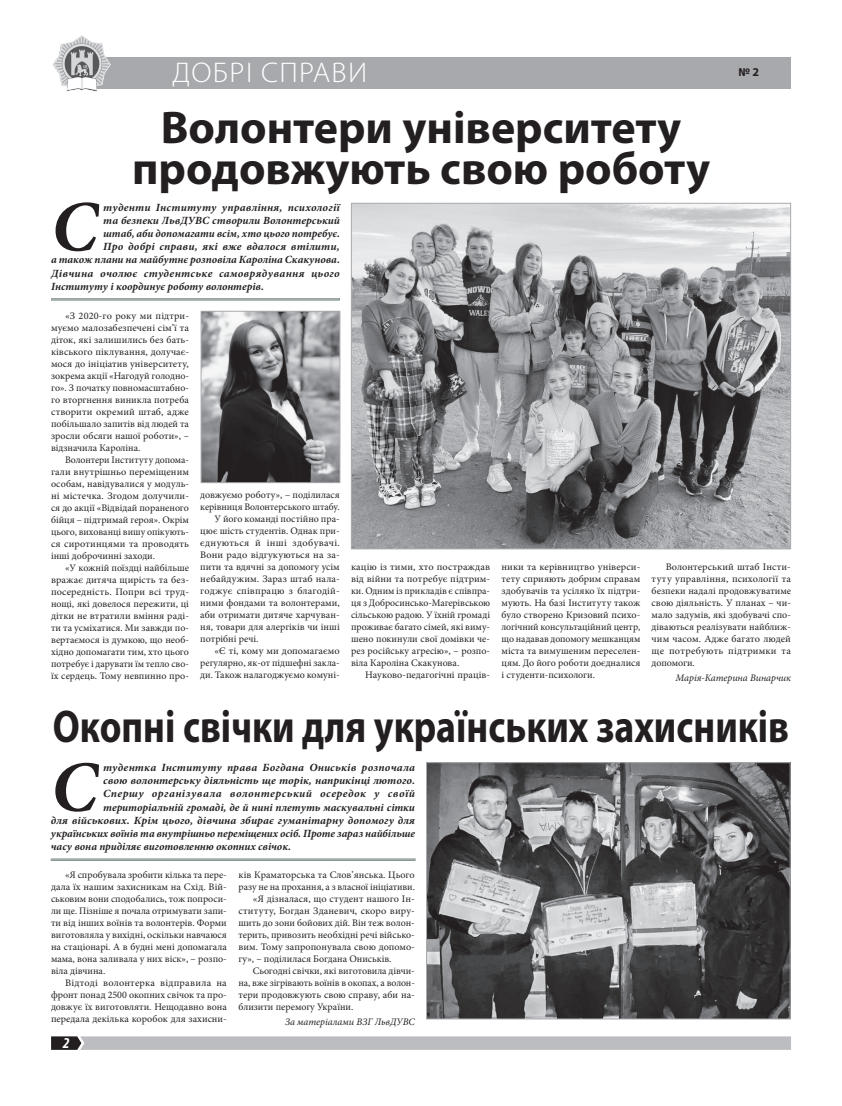
<style>
.page{position:relative;width:842px;height:1106px;background:#fff}
.page>*{position:absolute;margin:0;border:0;box-sizing:border-box;transform-origin:0 0}
.t1{font:italic 700 72px "Minion Pro";color:#231f20}
.t2{font:700 46px/41px "Myriad Pro";color:#231f20;text-align:center}
.t3{font:700 46px "Myriad Pro";color:#231f20;scale:.82 1}
.t4{font:300 28.5px "Myriad Pro";letter-spacing:.045em;color:#fff;scale:1.05 1}
.t5{font:italic 700 condensed 15.2px "Myriad Pro";color:#fff;scale:1.05 1}
.t6{font:700 12px "Myriad Pro";color:#231f20}
.t7{font:italic 700 11px "Minion Pro";letter-spacing:.005em;color:#231f20}
.t8{font:italic 700 11px "Minion Pro";letter-spacing:.045em;color:#231f20}
.t9{font:italic 700 11px "Minion Pro";letter-spacing:.03em;color:#231f20}
.t10{font:10px/12px "Minion Pro";color:#231f20;text-align:justify}
.t11{font:italic 10px "Minion Pro";color:#231f20}
.t12{font:10px "Minion Pro";letter-spacing:.03em;color:#231f20}
</style>
<div class="page">
<svg style="left:51px;top:1036px;width:740px;height:13px;background:#b8b9bc"></svg>
<div style="left:90px;top:57px;width:701px;height:31px;background:#a8a9ad"></div>
<img style="left:52px;top:35px;width:60px;height:56px">
<hr style="left:51px;top:298px;width:289px;height:2px;background:#1e6936">
<img style="left:203px;top:313px;width:135px;height:168px">
<div style="left:201px;top:311px;width:139px;height:172px;border:1px solid #aaabaf"></div>
<img style="left:353px;top:205px;width:436px;height:342px">
<div style="left:351px;top:203px;width:440px;height:346px;border:1px solid #aaabaf"></div>
<img style="left:428px;top:764px;width:360px;height:253px">
<div style="left:426px;top:762px;width:364px;height:257px;border:1px solid #aaabaf"></div>
<hr style="left:51px;top:858px;width:365px;height:2px;background:#a8a9ad">
<hr style="left:51px;top:298px;width:288px;height:2px;background:#a8a9ad">
<h3 class="t4" style="left:173px;top:62px;width:187px">ДОБРІ СПРАВИ</h3>
<p class="t6" style="left:738px;top:65px;width:22px">№ 2</p>
<h2 class="t2" style="left:132px;top:106px;width:579px">Волонтери університету продовжують свою роботу</h2>
<h1 class="t1" style="left:51px;top:183px;width:48px">С</h1>
<p class="t7" style="left:103px;top:200px;width:238px">туденти Інституту управління, психології</p>
<p class="t7" style="left:103px;top:214px;width:238px">та безпеки ЛьвДУВС створили Волонтерський</p>
<p class="t7" style="left:103px;top:227px;width:238px">штаб, аби допомагати всім, хто цього потребує.</p>
<p class="t7" style="left:103px;top:240px;width:238px">Про добрі справи, які вже вдалося втілити,</p>
<p class="t7" style="left:51px;top:253px;width:290px">а також плани на майбутнє розповіла Кароліна Скакунова.</p>
<p class="t9" style="left:51px;top:266px;width:290px">Дівчина очолює студентське самоврядування цього</p>
<p class="t7" style="left:51px;top:280px;width:214px">Інституту і координує роботу волонтерів.</p>
<p class="t10" style="left:51px;top:309px;width:139px;text-indent:14px">«З 2020-го року ми підтри&shy;муємо малозабезпечені сім’ї та діток, які залишились без бать&shy;ківського піклування, долучає&shy;мося до ініціатив університету, зокрема акції «Нагодуй голодно&shy;го». З початку повномасштабно&shy;го вторгнення виникла потреба створити окремий штаб, адже побільшало запитів від людей та зросли обсяги нашої роботи», – відзначила Кароліна.</p>
<p class="t10" style="left:51px;top:453px;width:139px;text-indent:14px">Волонтери Інституту допома&shy;гали внутрішньо переміщеним особам, навідувалися у модуль&shy;ні містечка. Згодом долучили&shy;ся до акції «Відвідай пораненого бійця – підтримай героя». Окрім цього, вихованці вишу опікують&shy;ся сиротинцями та проводять інші доброчинні заходи.</p>
<p class="t10" style="left:51px;top:561px;width:139px;text-indent:14px">«У кожній поїздці найбільше вражає дитяча щирість та без&shy;посередність. Попри всі труд&shy;нощі, які довелося пережити, ці діт ки не втратили вміння раді&shy;ти та усміхатися. Ми завжди по&shy;вертаємося із думкою, що необ&shy;хідно допомагати тим, хто цього потребує і дарувати їм тепло сво&shy;їх сердець. Тому невпинно про-</p>
<p class="t10" style="left:200px;top:488px;width:141px">довжуємо роботу», – поділилася</p>
<p class="t10" style="left:200px;top:500px;width:141px">керівниця Волонтерського штабу.</p>
<p class="t10" style="left:214px;top:512px;width:127px">У його команді постійно пра-</p>
<p class="t10" style="left:200px;top:524px;width:141px">цює шість студентів. Однак при-</p>
<p class="t12" style="left:200px;top:536px;width:141px">єднуються й інші здобувачі.</p>
<p class="t10" style="left:200px;top:548px;width:141px">Вони радо відгукуються на за-</p>
<p class="t10" style="left:200px;top:560px;width:141px">пити та вдячні за допомогу усім</p>
<p class="t10" style="left:200px;top:572px;width:141px">небайдужим. Зараз штаб нала-</p>
<p class="t10" style="left:200px;top:584px;width:141px">годжує спів працю з благодій-</p>
<p class="t10" style="left:200px;top:596px;width:141px">ними фондами та волонтерами,</p>
<p class="t10" style="left:200px;top:608px;width:141px">аби отримати дитяче харчуван-</p>
<p class="t10" style="left:200px;top:620px;width:141px">ня, товари для алергіків чи інші</p>
<p class="t10" style="left:200px;top:632px;width:60px">потрібні речі.</p>
<p class="t10" style="left:214px;top:644px;width:127px">«Є ті, кому ми допомагаємо</p>
<p class="t10" style="left:200px;top:656px;width:141px">регулярно, як-от підшефні закла-</p>
<p class="t10" style="left:200px;top:668px;width:141px">ди. Також налагоджуємо комуні-</p>
<p class="t10" style="left:351px;top:560px;width:141px">кацію із тими, хто пос траждав від війни та потребує підтрим&shy;ки. Одним із прикладів є співпра&shy;ця з Добросинсько-Магерівською сільською радою. У їхній громаді проживає багато сімей, які виму&shy;шено покинули свої домівки че&shy;рез російську агресію», – розпо&shy;віла Кароліна Скакунова.</p>
<p class="t10" style="left:365px;top:668px;width:126px">Науково-педагогічні праців-</p>
<p class="t10" style="left:501px;top:560px;width:140px">ники та керівництво універси&shy;тету сприяють добрим справам здобувачів та усіляко їх підтри&shy;мують. На базі Інституту також було створено Кризовий психо&shy;логічний консультаційний центр, що надавав допомогу мешканцям міста та вимушеним переселен&shy;цям. До його роботи доєдналися і студенти-психологи.</p>
<p class="t10" style="left:652px;top:560px;width:141px;text-indent:14px">Волонтерський штаб Інсти&shy;туту управління, психології та безпеки надалі продовжуватиме свою діяльність. У планах – чи&shy;мало задумів, які здобувачі спо&shy;діваються реалізувати найближ&shy;чим часом. Адже багато людей ще потребують підтримки та до помоги.</p>
<p class="t11" style="left:675px;top:671px;width:117px">Марія-Катерина Винарчик</p>
<h2 class="t3" style="left:53px;top:699px;width:899px">Окопні свічки для українських захисників</h2>
<h1 class="t1" style="left:51px;top:743px;width:48px">С</h1>
<p class="t7" style="left:103px;top:760px;width:313px">тудентка Інституту права Богдана Ониськів розпочала</p>
<p class="t7" style="left:103px;top:774px;width:313px">свою волонтерську діяльність ще торік, наприкінці лютого.</p>
<p class="t8" style="left:103px;top:787px;width:313px">Спершу організувала волонтерський осередок у своїй</p>
<p class="t7" style="left:103px;top:800px;width:313px">територіальній громаді, де й нині плетуть маскувальні сітки</p>
<p class="t7" style="left:51px;top:813px;width:366px">для військових. Крім цього, дівчина збирає гуманітарну допомогу для</p>
<p class="t7" style="left:51px;top:826px;width:366px">українських воїнів та внутрішньо переміщених осіб. Проте зараз найбільше</p>
<p class="t7" style="left:51px;top:840px;width:242px">часу вона приділяє виготовленню окопних свічок.</p>
<p class="t10" style="left:51px;top:868px;width:177px;text-indent:14px">«Я спробувала зробити кілька та пере&shy;дала їх нашим захисникам на Схід. Вій&shy;ськовим вони сподобались, тож попроси&shy;ли ще. Пізніше я почала отримувати запи&shy;ти від інших воїнів та волонтерів. Форми виготовляла у вихідні, оскільки навчаюся на стаціонарі. А в будні мені допомагала мама, вона заливала у них віск», – розпо&shy;віла дівчина.</p>
<p class="t10" style="left:51px;top:976px;width:177px;text-indent:14px">Відтоді волонтерка відправила на фронт понад 2500 окопних свічок та про&shy;довжує їх виготовляти. Нещодавно вона передала декілька коробок для захисни-</p>
<h3 class="t5" style="left:63px;top:1034px;width:8px">2</h3>
<p class="t10" style="left:239px;top:868px;width:178px">ків Краматорська та Слов’янська. Цього</p>
<p class="t10" style="left:239px;top:880px;width:178px">разу не на прохання, а з власної ініціативи.</p>
<p class="t10" style="left:253px;top:892px;width:164px">«Я дізналася, що студент нашого Ін-</p>
<p class="t10" style="left:239px;top:904px;width:178px">ституту, Богдан Зданевич, скоро виру-</p>
<p class="t10" style="left:239px;top:916px;width:178px">шить до зони бойових дій. Він теж волон-</p>
<p class="t10" style="left:239px;top:928px;width:178px">терить, привозить необхідні речі військо-</p>
<p class="t10" style="left:239px;top:940px;width:178px">вим. Тому запропонувала свою допомо-</p>
<p class="t10" style="left:239px;top:952px;width:154px">гу», – поділилася Богдана Ониськів.</p>
<p class="t10" style="left:253px;top:964px;width:164px">Сьогодні свічки, які виготовила дівчи-</p>
<p class="t10" style="left:239px;top:976px;width:178px">на, вже зігрівають воїнів в окопах, а волон-</p>
<p class="t10" style="left:239px;top:988px;width:178px">тери продовжують свою справу, аби на-</p>
<p class="t10" style="left:239px;top:1000px;width:116px">близити перемогу України.</p>
<p class="t11" style="left:285px;top:1015px;width:131px">За матеріалами ВЗГ ЛьвДУВС</p>
</div>
